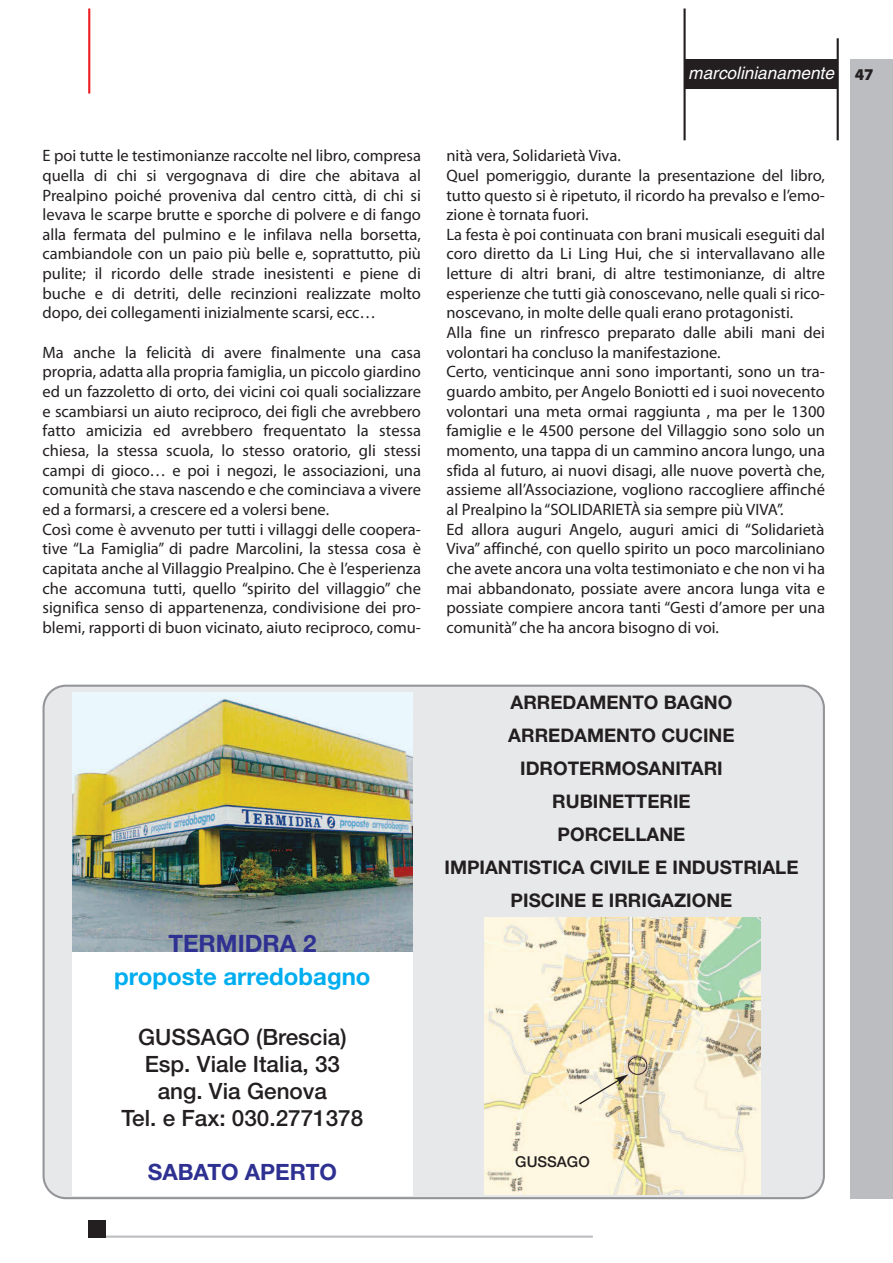
<style>
.page{position:relative;width:893px;height:1263px;background:#fff}
.page>*{position:absolute;margin:0;border:0;box-sizing:border-box;transform-origin:0 0}
.t1{font:700 24px "Helvetica Neue";color:#00aeef}
.t2{font:700 24px "Helvetica Neue";color:#2e3092}
.t3{font:500 22.5px/27px "Helvetica Neue";color:#231f20;text-align:center}
.t4{font:700 22.5px "Helvetica Neue";color:#2e3092}
.t5{font:700 18.75px/33px "Helvetica Neue";color:#231f20;text-align:center}
.t6{font:italic 17.25px "Helvetica";color:#fff}
.t7{font:16.5px/19.6px "Myriad Pro";color:#231f20}
.t8{font:500 15px "Helvetica Neue";color:#231f20}
</style>
<div class="page">
<div style="left:850px;top:60px;width:43px;height:1139px;background:#bcbdc0"></div>
<div style="left:43px;top:685px;width:782px;height:514px;background:#e7e8e9"></div>
<div style="left:72px;top:692px;width:340px;height:504px;background:#fff"></div>
<img style="left:72px;top:692px;width:340px;height:259px">
<img style="left:484px;top:918px;width:276px;height:276px">
<svg style="left:578px;top:1074px;width:50px;height:32px;background:#e4dcc1"></svg>
<div style="left:628px;top:1056px;width:19px;height:19px;border:2px solid #231f20;border-radius:50%"></div>
<div style="left:685px;top:60px;width:153px;height:29px;background:#231f20"></div>
<hr style="left:683px;top:9px;width:3px;height:131px;background:#231f20">
<hr style="left:837px;top:38px;width:2px;height:102px;background:#231f20">
<hr style="left:88px;top:9px;width:2px;height:85px;background:#ee1d23">
<hr style="left:105px;top:1235px;width:488px;height:3px;background:#bcbdc0">
<div style="left:88px;top:1220px;width:17px;height:17px;background:#231f20"></div>
<p class="t6" style="left:688px;top:66px;width:187px">marcolinianamente <sub>47</sub></p>
<p class="t7" style="left:43px;top:147px;width:380px;text-align:justify">E poi tutte le testimonianze raccolte nel libro, compresa quella di chi si vergognava di dire che abitava al Prealpino poiché proveniva dal centro città, di chi si levava le scarpe brutte e sporche di polvere e di fango alla fermata del pulmino e le infilava nella borsetta, cambiandole con un paio più belle e, soprattutto, più pulite; il ricordo delle strade inesistenti e piene di buche e di detriti, delle recinzioni realizzate molto dopo, dei collegamenti inizialmente scarsi, ecc…</p>
<p class="t7" style="left:43px;top:344px;width:380px">Ma anche la felicità di avere finalmente una casa propria, adatta alla propria famiglia, un piccolo giardino ed un fazzoletto di orto, dei vicini coi quali socializzare e scambiarsi un aiuto reciproco, dei figli che avrebbero fatto amicizia ed avrebbero frequentato la stessa chiesa, la stessa scuola, lo stesso oratorio, gli stessi campi di gioco… e poi i negozi, le associazioni, una comunità che stava nascendo e che cominciava a vivere ed a formarsi, a crescere ed a volersi bene.<br>Così come è avvenuto per tutti i villaggi delle coopera&shy;tive “La Famiglia” di padre Marcolini, la stessa cosa è capitata anche al Villaggio Prealpino. Che è l’esperienza che accomuna tutti, quello “spirito del villaggio” che significa senso di appartenenza, condivisione dei pro&shy;blemi, rapporti di buon vicinato, aiuto reciproco, comu-</p>
<h1 class="t2" style="left:168px;top:935px;width:149px">TERMIDRA 2</h1>
<h1 class="t1" style="left:114px;top:968px;width:258px">proposte arredobagno</h1>
<h2 class="t3" style="left:121px;top:1025px;width:243px">GUSSAGO (Brescia)<br>Esp. Viale Italia, 33 ang. Via Genova<br>Tel. e Fax: 030.2771378</h2>
<h2 class="t4" style="left:148px;top:1164px;width:191px">SABATO APERTO</h2>
<p class="t7" style="left:446px;top:147px;width:380px">nità vera, Solidarietà Viva.<br>Quel pomeriggio, durante la presentazione del libro, tutto questo si è ripetuto, il ricordo ha prevalso e l’emo&shy;zione è tornata fuori.<br>La festa è poi continuata con brani musicali eseguiti dal coro diretto da Li Ling Hui, che si intervallavano alle letture di altri brani, di altre testimonianze, di altre esperienze che tutti già conoscevano, nelle quali si rico&shy;noscevano, in molte delle quali erano protagonisti.<br>Alla fine un rinfresco preparato dalle abili mani dei volontari ha concluso la manifestazione.<br>Certo, venticinque anni sono importanti, sono un tra&shy;guardo ambito, per Angelo Boniotti ed i suoi novecento volontari una meta ormai raggiunta , ma per le 1300 famiglie e le 4500 persone del Villaggio sono solo un momento, una tappa di un cammino ancora lungo, una sfida al futuro, ai nuovi disagi, alle nuove povertà che, assieme all’Associazione, vogliono raccogliere affinché al Prealpino la “SOLIDARIETÀ sia sempre più VIVA”.<br>Ed allora auguri Angelo, auguri amici di “Solidarietà Viva” affinché, con quello spirito un poco marcoliniano che avete ancora una volta testimoniato e che non vi ha mai abbandonato, possiate avere ancora lunga vita e possiate compiere ancora tanti “Gesti d’amore per una comunità” che ha ancora bisogno di voi.</p>
<p class="t5" style="left:444px;top:687px;width:355px">ARREDAMENTO BAGNO<br>ARREDAMENTO CUCINE<br>IDROTERMOSANITARI<br>RUBINETTERIE<br>PORCELLANE<br>IMPIANTISTICA CIVILE E INDUSTRIALE<br>PISCINE E IRRIGAZIONE</p>
<p class="t8" style="left:515px;top:1156px;width:76px">GUSSAGO</p>
</div>
